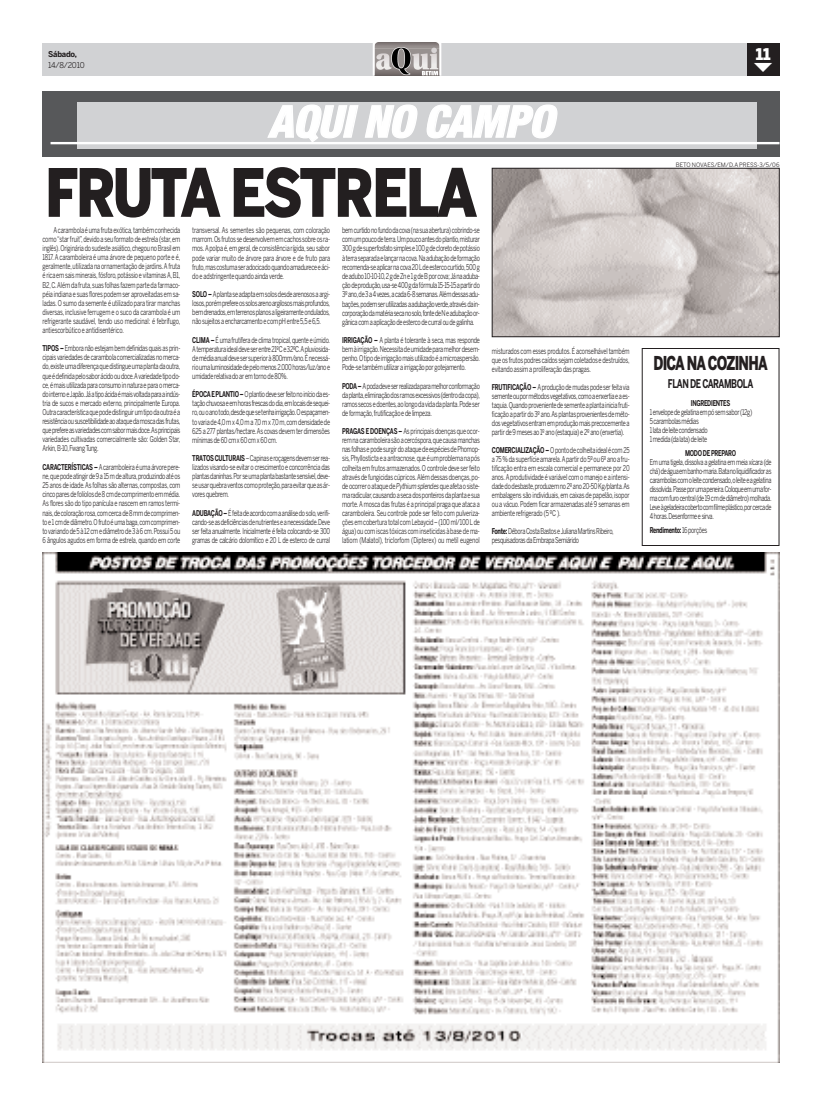
<style>
.page{position:relative;width:822px;height:1106px;background:#fff}
.page>*{position:absolute;margin:0;border:0;box-sizing:border-box;transform-origin:0 0}
.t1{font:900 66px "Benton";letter-spacing:-.05em;color:#231f20;scale:.85 1}
.t2{font:italic 800 condensed 43.9px "Helvetica Neue";letter-spacing:-.015em;color:#fff}
.t3{font:900 19px "Benton";letter-spacing:-.055em;color:#231f20;scale:.7 1}
.t4{font:900 16px "Benton";color:#fff}
.t5{font:900 15px "Benton";color:#fff}
.t6{font:700 12px "Benton Sans";letter-spacing:-.055em;color:#231f20;scale:.7 1}
.t7{font:8px/9.1px "Benton Sans";letter-spacing:-.04em;color:#231f20;text-align:justify;scale:.7 1}
.t8{font:700 8px "Benton Sans";letter-spacing:-.055em;color:#231f20;scale:.7 1}
.t9{font:8px "Benton Sans";letter-spacing:-.04em;color:#231f20;scale:.95 1}
.t10{font:700 8px "Benton Sans";letter-spacing:-.055em;color:#231f20;scale:.95 1}
.t11{font:6px "Benton Sans";color:#231f20;scale:.95 1}
.s1{font-weight:700}
.s2{font-style:italic}
.s3{font-weight:400}
</style>
<div class="page">
<div style="left:43px;top:43px;width:736px;height:33px;background:#d1d2d4"></div>
<div style="left:747px;top:43px;width:33px;height:33px;background:#231f20"></div>
<img style="left:375px;top:43px;width:64px;height:33px">
<hr style="left:373px;top:43px;width:2px;height:33px;background:#fff">
<hr style="left:439px;top:43px;width:2px;height:33px;background:#fff">
<img style="left:43px;top:553px;width:736px;height:510px">
<div style="left:43px;top:91px;width:737px;height:66px;background:#57585a"></div>
<div style="left:77px;top:102px;width:679px;height:47px;background:#d1d2d4"></div>
<hr style="left:51px;top:142px;width:729px;height:2px;background:#fff">
<div style="left:642px;top:348px;width:138px;height:198px;border:1px solid #231f20"></div>
<img style="left:494px;top:170px;width:284px;height:165px">
<div style="left:492px;top:168px;width:288px;height:169px;border:1px solid #231f20"></div>
<p class="t10" style="left:48px;top:51px;width:32px">Sábado,</p>
<p class="t9" style="left:48px;top:62px;width:40px">14/8/2010</p>
<h2 class="t2" style="left:268px;top:106px;width:287px">AQUI NO CAMPO</h2>
<h1 class="t1" style="left:45px;top:168px;width:511px">FRUTA ESTRELA</h1>
<p class="t7" style="left:43px;top:226px;width:198px;text-indent:11px">A carambola é uma fruta exótica, também conhecida como “star fruit”,devido a seu formato de estrela (star,em inglês).Originária do sudeste asiático,chegou no Brasil em 1817. A caramboleira é uma árvore de pequeno porte e é, geralmente, utilizada na ornamentação de jardins.A fruta é rica em sais minerais,fósforo,potássio e vitaminas A,B1, B2, C.Além da fruta, suas folhas fazem parte da farmaco&shy;péia indiana e suas flores podem ser aproveitadas em sa&shy;ladas. O sumo da semente é utilizado para tirar manchas diversas, inclusive ferrugem e o suco da carambola é um refrigerante saudável, tendo uso medicinal: é febrífugo, antiescorbútico e antidisentérico.</p>
<p class="t7" style="left:43px;top:345px;width:198px"><span class="s1">TIPOS –</span> Embora não estejam bem definidas quais as prin&shy;cipais variedades de carambola comercializadas no merca&shy;do,existe uma diferença que distingue uma planta da outra, que é definida pelo sabor ácido ou doce.Avariedade tipo do&shy;ce,é mais utilizada para consumo in natura e para o merca&shy;do interno e Japão.Já a tipo ácida é mais voltada para a indús&shy;tria de sucos e mercado externo, principalmente Europa.<br>Outra característica que pode distinguir um tipo da outra é a resistência ou suscetibilidade ao ataque da mosca das frutas, que prefere as variedades com sabor mais doce.As principais variedades cultivadas comercialmente são: Golden Star, Arkin,B-10,Fwang Tung.</p>
<p class="t7" style="left:43px;top:463px;width:198px"><span class="s1">CARACTERÍSTICAS –</span> Acaramboleira é uma árvore pere&shy;ne,que pode atingir de 9 a 15 m de altura,produzindo até os 25 anos de idade.As folhas são alternas, compostas, com cinco pares de folíolos de 8 cm de comprimento em média.<br>As flores são do tipo panícula e nascem em ramos termi&shy;nais,de coloração rosa,com cerca de 8 mm de comprimen&shy;to e 1 cm de diâmetro.O fruto é uma baga,com comprimen&shy;to variando de 5 à 12 cm e diâmetro de 3 à 6 cm.Possui 5 ou 6 ângulos agudos em forma de estrela, quando em corte</p>
<p class="t7" style="left:192px;top:226px;width:198px">transversal. As sementes são pequenas, com coloração marrom.Os frutos se desenvolvem em cachos sobre os ra&shy;mos.A polpa é, em geral, de consistência rígida, seu sabor pode variar muito de árvore para árvore e de fruto para fruto,mas costuma ser adocicado quando amadurece e áci&shy;do e adstringente quando ainda verde.</p>
<p class="t7" style="left:192px;top:290px;width:198px"><span class="s1">SOLO –</span> Aplanta se adapta em solos desde arenosos a argi&shy;losos,porém prefere os solos areno argilosos mais profundos, bem drenados,em terrenos planos a ligeiramente ondulados, não sujeitos a encharcamento e com pH entre 5,5 e 6,5.</p>
<p class="t7" style="left:192px;top:336px;width:198px"><span class="s1">CLIMA –</span> É uma frutífera de clima tropical, quente e úmido.<br>Atemperatura ideal deve ser entre 21ºC e 32ºC.Apluviosida&shy;de média anual deve ser superior à 800mm/ano.É necessá&shy;rio uma luminosidade de pelo menos 2.000 horas/luz/ano e umidade relativa do ar em torno de 80%.</p>
<p class="t7" style="left:192px;top:391px;width:198px"><span class="s1">ÉPOCAE PLANTIO –</span> O plantio deve ser feito no início da es&shy;tação chuvosa e em horas frescas do dia,em locais de sequei&shy;ro,ou o ano todo,desde que se tenha irrigação.O espaçamen&shy;to varia de 4,0 m x 4,0 m a 7,0 m x 7,0 m, com densidade de 625 a 277 plantas/hectare.As covas devem ter dimensões mínimas de 60 cm x 60 cm x 60 cm.</p>
<p class="t7" style="left:192px;top:454px;width:198px"><span class="s1">TRATOS CULTURAIS</span>– Capinas e roçagens devem ser rea&shy;lizados visando-se evitar o crescimento e concorrência das plantas daninhas.Por se uma planta bastante sensível,deve&shy;se usar quebra ventos como proteção,para evitar que as ár&shy;vores quebrem.</p>
<p class="t7" style="left:192px;top:509px;width:198px"><span class="s1">ADUBAÇÃO –</span> É feita de acordo com a análise do solo,verifi&shy;cando-se as deficiências de nutrientes e a necessidade.Deve ser feita anualmente. Inicialmente é feita colocando-se 300 gramas de calcário dolomítico e 20 L de esterco de curral</p>
<p class="t7" style="left:342px;top:226px;width:198px">bem curtido no fundo da cova (na sua abertura) cobrindo-se com um pouco de terra.Um pouco antes do plantio,misturar 300 g de superfosfato simples e 100 g de cloreto de potássio à terra separada e lançar na cova.Na adubação de formação recomenda-se aplicar na cova 20 Lde esterco curtido,500 g de adubo 10-10-10,2 g de Zn e 1 g de B por cova; Já na aduba&shy;ção de produção,usa-se 400 g da fórmula 15-15-15 a partir do 3º ano,de 3 a 4 vezes,a cada 6-8 semanas.Além dessas adu&shy;bações,podem ser utilizadas a adubação verde,através da in&shy;corporação da matéria seca no solo,fonte de N e adubação or&shy;gânica com a aplicação de esterco de curral ou de galinha.</p>
<p class="t7" style="left:342px;top:336px;width:198px"><span class="s1">IRRIGAÇÃO –</span> A planta é tolerante à seca, mas responde bem à irrigação.Necessita de umidade para melhor desem&shy;penho.O tipo de irrigação mais utilizado é a microaspersão.<br>Pode-se também utilizar a irrigação por gotejamento.</p>
<p class="t7" style="left:342px;top:382px;width:198px"><span class="s1">PODA –</span> Apoda deve ser realizada para melhor conformação da planta,eliminação dos ramos excessivos (dentro da copa), ramos secos e doentes,ao longo da vida da planta.Pode ser de formação,frutificação e de limpeza.</p>
<p class="t7" style="left:342px;top:427px;width:198px"><span class="s1">PRAGAS E DOENÇAS –</span> As principais doenças que ocor&shy;rem na caramboleira são a cercóspora,que causa manchas nas folhas e pode surgir do ataque de espécies de Phomop&shy;sis,Phyllosticta e a antracnose,que é um problema na pós colheita em frutos armazenados. O controle deve ser feito através de fungicidas cúpricos.Além dessas doenças, po&shy;de ocorrer o ataque de <span class="s2">Pythium splendes</span> que afeta o siste&shy;ma radicular,causando a seca dos ponteiros da planta e sua morte. A mosca das frutas é a principal praga que ataca a caramboleira. Seu controle pode ser feito com pulveriza&shy;ções em cobertura total com Lebaycid – (100 ml/100 Lde água) ou com iscas tóxicas com inseticidas à base de ma&shy;latiom (Malatol), triclorfom (Dipterex) ou metil eugenol</p>
<p class="t7" style="left:492px;top:347px;width:198px">misturados com esses produtos. É aconselhável também que os frutos podres caídos sejam coletados e destruídos, evitando assim a proliferação das pragas.</p>
<p class="t7" style="left:492px;top:383px;width:198px"><span class="s1">FRUTIFICAÇÃO –</span> A produção de mudas pode ser feita via semente ou por métodos vegetativos,como a enxertia e a es&shy;taquia.Quando proveniente de semente a planta inicia fruti&shy;ficação a partir do 3º ano.As plantas provenientes de méto&shy;dos vegetativos entram em produção mais precocemente a partir de 9 meses ao 1º ano (estaquia) e 2º ano (enxertia).</p>
<p class="t7" style="left:492px;top:446px;width:198px"><span class="s1">COMERCIALIZAÇÃO –</span> O ponto de colheita ideal é com 25 a 75 % da superfície amarela.Apartir do 5º ou 6º ano a fru&shy;tificação entra em escala comercial e permanece por 20 anos.A produtividade é variável com o manejo e a intensi&shy;dade do desbaste,produzem no 2º ano 20-50 Kg/planta.As embalagens são individuais, em caixas de papelão, isopor ou a vácuo. Podem ficar armazenadas até 9 semanas em ambiente refrigerado (5 ºC ).</p>
<p class="t7" style="left:492px;top:527px;width:175px"><span class="s1">Fonte:</span> Débora Costa Bastos e Juliana Martins Ribeiro, pesquisadoras da Embrapa Semiárido</p>
<h3 class="t4" style="left:756px;top:49px;width:17px">11</h3>
<h3 class="t5" style="left:754px;top:61px;width:20px">Š</h3>
<p class="t11" style="left:676px;top:163px;width:111px">BETO NOVAES/EM/D.A PRESS-3/5/06</p>
<h3 class="t3" style="left:653px;top:356px;width:165px">DICA NA COZINHA</h3>
<h3 class="t6" style="left:668px;top:379px;width:123px">FLAN DE CARAMBOLA</h3>
<p class="t8" style="left:691px;top:400px;width:58px">INGREDIENTES</p>
<p class="t7" style="left:650px;top:408px;width:148px;text-align:left">1 envelope de gelatina em pó sem sabor (12g)<br>5 carambolas médias<br>1 lata de leite condensado<br>1 medida (da lata) de leite</p>
<p class="t8" style="left:685px;top:450px;width:74px">MODO DE PREPARO</p>
<p class="t7" style="left:650px;top:458px;width:176px">Em uma tigela, dissolva a gelatina em meia xícara (de chá) de água em banho-maria.Bata no liquidificador as carambolas com o leite condensado,o leite e a gelatina dissolvida.Passe por uma peneira.Coloque em uma for&shy;ma com furo central (de 19 cm de diâmetro) molhada.<br>Leve à geladeira coberto com filme plástico,por cerca de 4 horas.Desenforme e sirva.</p>
<p class="t8" style="left:650px;top:527px;width:84px">Rendimento: <span class="s3">16 porções</span></p>
</div>
